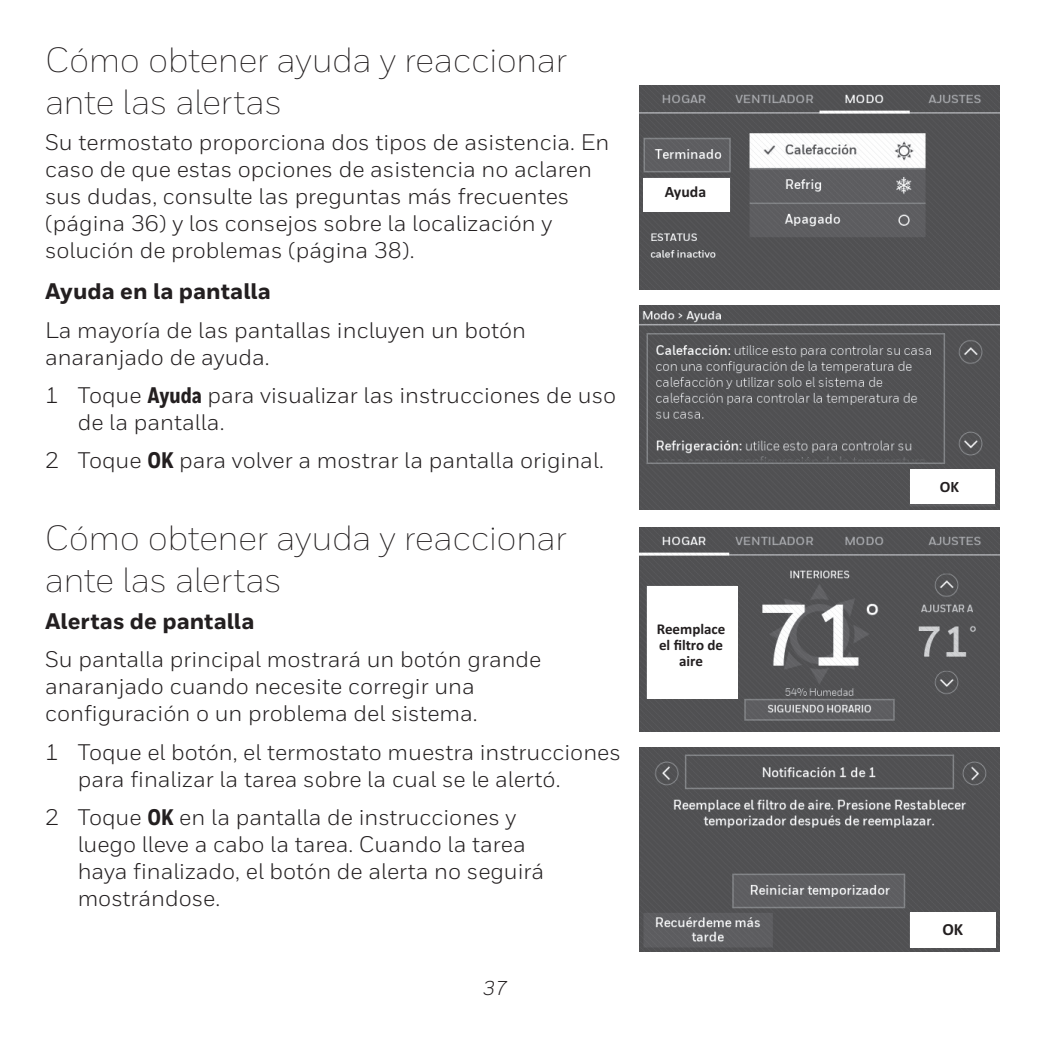
<style>
.page{position:relative;width:1045px;height:1045px;background:#fff}
.page>*{position:absolute;margin:0;border:0;box-sizing:border-box;transform-origin:0 0}
.t1{font:300 35px/42px "Honeywell Sans";letter-spacing:-.02em;color:#231f20}
.t2{font:22.5px/27px "Honeywell Sans";color:#231f20}
.t3{font:800 22.5px "Honeywell Sans";color:#231f20}
.t4{font:italic 20px "Honeywell Sans";color:#231f20}
.t5{font:700 17px "Calibri";color:#231f20}
.t6{font:700 15.75px "Calibri";color:#231f20}
.t7{font:700 15px/16px "Calibri";color:#231f20;text-align:center}
.s1{font-family:"Honeywell Cond";font-weight:800}
</style>
<div class="page">
<img style="left:639px;top:86px;width:360px;height:203px">
<div style="left:643px;top:177px;width:86px;height:34px;background:#fff"></div>
<img style="left:639px;top:306px;width:360px;height:203px">
<div style="left:909px;top:469px;width:85px;height:34px;background:#fff"></div>
<img style="left:639px;top:527px;width:360px;height:204px">
<div style="left:647px;top:586px;width:90px;height:112px;background:#fff"></div>
<img style="left:639px;top:747px;width:360px;height:204px">
<div style="left:909px;top:912px;width:86px;height:35px;background:#fff"></div>
<h1 class="t1" style="left:45px;top:39px;width:523px">Cómo obtener ayuda y reaccionar ante las alertas</h1>
<p class="t2" style="left:45px;top:129px;width:565px">Su termostato proporciona dos tipos de asistencia. En caso de que estas opciones de asistencia no aclaren sus dudas, consulte las preguntas más frecuentes (página 36) y los consejos sobre la localización y solución de problemas (página 38).</p>
<p class="t3" style="left:45px;top:278px;width:227px">Ayuda en la pantalla</p>
<p class="t2" style="left:45px;top:316px;width:482px">La mayoría de las pantallas incluyen un botón anaranjado de ayuda.</p>
<p class="t2" style="left:78px;top:381px;width:539px;text-indent:-33px">1 Toque <span class="s1">Ayuda</span> para visualizar las instrucciones de uso de la pantalla.</p>
<p class="t2" style="left:45px;top:447px;width:560px">2 Toque <span class="s1">OK</span> para volver a mostrar la pantalla original.</p>
<h1 class="t1" style="left:45px;top:517px;width:523px">Cómo obtener ayuda y reaccionar ante las alertas</h1>
<p class="t3" style="left:45px;top:607px;width:211px">Alertas de pantalla</p>
<p class="t2" style="left:45px;top:645px;width:498px">Su pantalla principal mostrará un botón grande anaranjado cuando necesite corregir una configuración o un problema del sistema.</p>
<p class="t2" style="left:78px;top:738px;width:544px;text-indent:-33px">1 Toque el botón, el termostato muestra instrucciones para finalizar la tarea sobre la cual se le alertó.</p>
<p class="t2" style="left:78px;top:803px;width:468px;text-indent:-33px">2 Toque <span class="s1">OK</span> en la pantalla de instrucciones y luego lleve a cabo la tarea. Cuando la tarea haya finalizado, el botón de alerta no seguirá mostrándose.</p>
<p class="t4" style="left:482px;top:976px;width:26px">37</p>
<p class="t6" style="left:664px;top:181px;width:43px">Ayuda</p>
<p class="t7" style="left:656px;top:620px;width:70px">Reemplace el filtro de aire</p>
<p class="t6" style="left:939px;top:475px;width:21px">OK</p>
<p class="t5" style="left:942px;top:916px;width:22px">OK</p>
</div>
